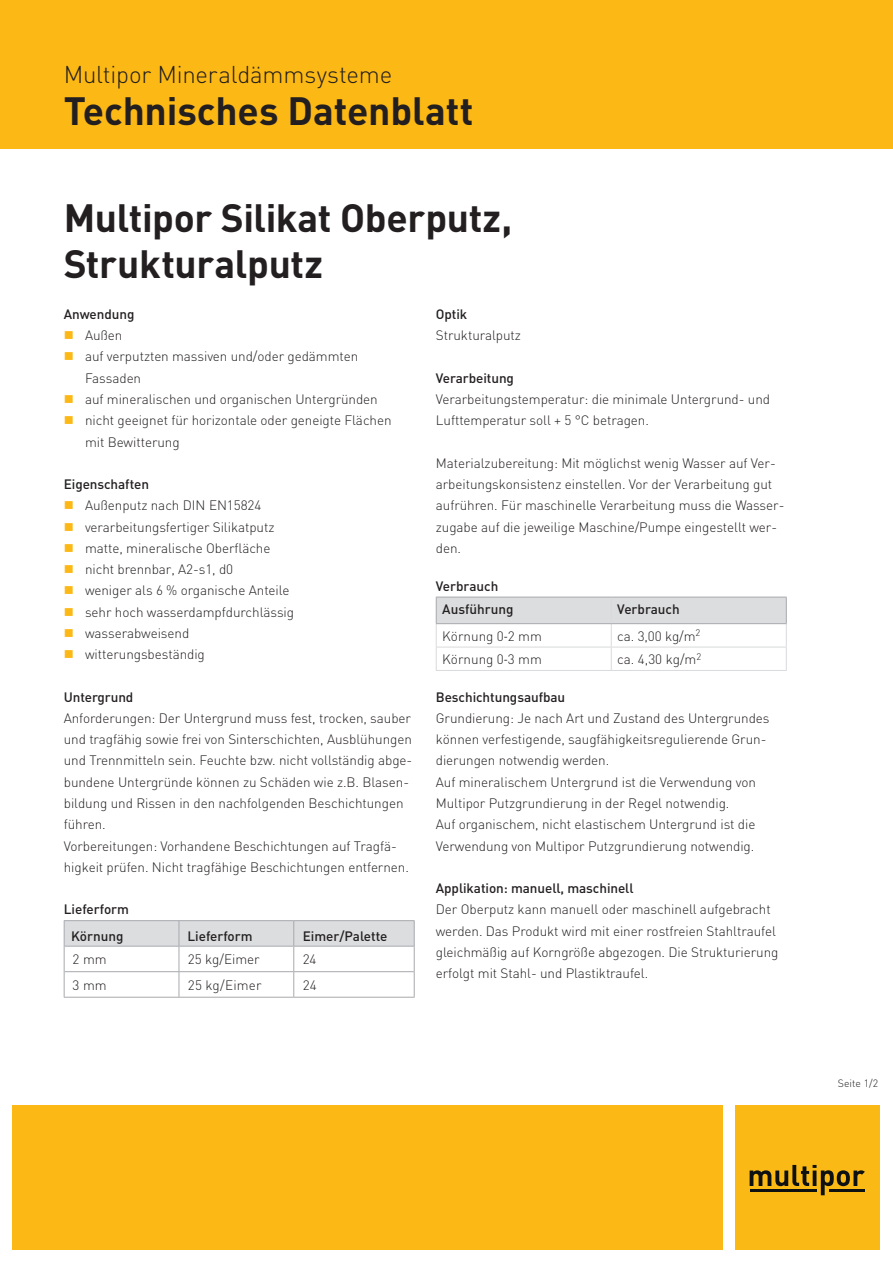
<style>
.page{position:relative;width:893px;height:1263px;background:#fff}
.page>*{position:absolute;margin:0;border:0;box-sizing:border-box;transform-origin:0 0}
.Headline{font:700 39px "DIN";letter-spacing:-.005em;color:#231f20}
.t1{font:300 24px "DIN";letter-spacing:-.01em;color:#231f20}
.Tabellenkopf{font:300 13.5px/21.3px "DIN";letter-spacing:-.005em;color:#231f20}
.Tabellenkopf-2{font:500 13.5px "DIN";letter-spacing:-.005em;color:#231f20}
.Tabelle_Body{font:300 13.5px "DIN";color:#231f20}
.Tabelle_fett{font:500 13.5px "DIN";color:#231f20}
.Tabellenkopf-3{font:300 10.5px "DIN";color:#231f20}
.s1{color:#fcb814}
.s2{font-family:"Frutiger";font-stretch:condensed}
</style>
<div class="page">
<div style="left:13px;top:1106px;width:710px;height:144px;background:#fcb814"></div>
<div style="left:736px;top:1106px;width:143px;height:143px;background:#fbb915"></div>
<svg style="left:750px;top:1165px;width:115px;height:30px"></svg>
<hr style="left:750px;top:1189px;width:66px;height:2px;background:#0d1111">
<hr style="left:829px;top:1189px;width:36px;height:2px;background:#0d1111">
<div style="left:0;top:0;width:893px;height:149px;background:#fcb814"></div>
<hr style="left:64px;top:997px;width:115px;height:1px;background:#a8a9ad">
<hr style="left:179px;top:997px;width:115px;height:1px;background:#a8a9ad">
<hr style="left:294px;top:997px;width:121px;height:1px;background:#a8a9ad">
<hr style="left:64px;top:920px;width:115px;height:1px;background:#a8a9ad">
<hr style="left:179px;top:920px;width:115px;height:1px;background:#a8a9ad">
<hr style="left:294px;top:920px;width:121px;height:1px;background:#a8a9ad">
<svg style="left:64px;top:921px;width:351px;height:76px"></svg>
<hr style="left:436px;top:670px;width:175px;height:1px;background:#d9dadc">
<hr style="left:611px;top:670px;width:176px;height:1px;background:#d9dadc">
<svg style="left:436px;top:597px;width:351px;height:73px"></svg>
<hr style="left:436px;top:623px;width:175px;height:1px;background:#a8a9ad">
<hr style="left:611px;top:623px;width:176px;height:1px;background:#a8a9ad">
<p class="t1" style="left:64px;top:58px;width:330px">Multipor Mineraldämmsysteme</p>
<p class="Headline" style="left:64px;top:84px;width:411px">Technisches Datenblatt</p>
<p class="Headline" style="left:64px;top:191px;width:450px">Multipor Silikat Oberputz,</p>
<p class="Headline" style="left:64px;top:238px;width:261px">Strukturalputz</p>
<p class="Tabellenkopf-2" style="left:436px;top:305px;width:33px">Optik</p>
<p class="Tabellenkopf" style="left:436px;top:324px;width:87px">Strukturalputz</p>
<p class="Tabellenkopf-2" style="left:436px;top:369px;width:80px">Verarbeitung</p>
<p class="Tabellenkopf" style="left:436px;top:388px;width:336px">Verarbeitungstemperatur: die minimale Untergrund- und<br>Lufttemperatur soll + 5 °C betragen.</p>
<p class="Tabellenkopf" style="left:436px;top:452px;width:350px">Materialzubereitung: Mit möglichst wenig Wasser auf Ver&shy;arbeitungskonsistenz einstellen. Vor der Verarbeitung gut aufrühren. Für maschinelle Verarbeitung muss die Wasser&shy;zugabe auf die jeweilige Maschine/Pumpe eingestellt wer&shy;den.</p>
<p class="Tabellenkopf-2" style="left:64px;top:305px;width:72px">Anwendung</p>
<p class="Tabellenkopf" style="left:64px;top:324px;width:60px"><span class="s1">■</span> Außen</p>
<p class="Tabellenkopf" style="left:64px;top:345px;width:296px"><span class="s1">■</span> auf verputzten massiven und/oder gedämmten</p>
<p class="Tabellenkopf" style="left:85px;top:367px;width:58px">Fassaden</p>
<p class="Tabellenkopf" style="left:64px;top:388px;width:316px"><span class="s1">■</span> auf mineralischen und organischen Untergründen</p>
<p class="Tabellenkopf" style="left:64px;top:409px;width:329px"><span class="s1">■</span> nicht geeignet für horizontale oder geneigte Flächen</p>
<p class="Tabellenkopf" style="left:85px;top:430px;width:96px">mit Bewitterung</p>
<p class="Tabellenkopf-2" style="left:64px;top:475px;width:87px">Eigenschaften</p>
<p class="Tabellenkopf" style="left:64px;top:494px;width:199px"><span class="s1">■</span> Außenputz nach DIN EN15824</p>
<p class="Tabellenkopf" style="left:64px;top:515px;width:212px"><span class="s1">■</span> verarbeitungsfertiger Silikatputz</p>
<p class="Tabellenkopf" style="left:64px;top:537px;width:208px"><span class="s1">■</span> matte, mineralische Oberfläche</p>
<p class="Tabellenkopf" style="left:64px;top:558px;width:171px"><span class="s1">■</span> nicht brennbar, A2-s1, d0</p>
<p class="Tabellenkopf" style="left:64px;top:579px;width:227px"><span class="s1">■</span> weniger als 6 % organische Anteile</p>
<p class="Tabellenkopf" style="left:64px;top:601px;width:232px"><span class="s1">■</span> sehr hoch wasserdampfdurchlässig</p>
<p class="Tabellenkopf" style="left:64px;top:622px;width:127px"><span class="s1">■</span> wasserabweisend</p>
<p class="Tabellenkopf" style="left:64px;top:643px;width:143px"><span class="s1">■</span> witterungsbeständig</p>
<p class="Tabellenkopf-2" style="left:64px;top:688px;width:71px">Untergrund</p>
<p class="Tabellenkopf" style="left:64px;top:707px;width:350px">Anforderungen: Der Untergrund muss fest, trocken, sauber und tragfähig sowie frei von Sinterschichten, Ausblühungen und Trennmitteln sein. Feuchte bzw. nicht vollständig abge&shy;bundene Untergründe können zu Schäden wie z.B. Blasen&shy;bildung und Rissen in den nachfolgenden Beschichtungen führen.</p>
<p class="Tabellenkopf" style="left:64px;top:834px;width:347px">Vorbereitungen: Vorhandene Beschichtungen auf Tragfä&shy;higkeit prüfen. Nicht tragfähige Beschichtungen entfernen.</p>
<p class="Tabellenkopf-2" style="left:436px;top:577px;width:64px">Verbrauch</p>
<p class="Tabellenkopf-2" style="left:442px;top:600px;width:73px">Ausführung</p>
<p class="Tabellenkopf-2" style="left:617px;top:600px;width:64px">Verbrauch</p>
<p class="Tabellenkopf" style="left:442px;top:625px;width:101px">Körnung 0<span class="s2">-</span>2 mm</p>
<p class="Tabellenkopf" style="left:617px;top:625px;width:85px">ca. 3,00 kg/m<sup>2</sup></p>
<p class="Tabellenkopf" style="left:442px;top:648px;width:101px">Körnung 0<span class="s2">-</span>3 mm</p>
<p class="Tabellenkopf" style="left:617px;top:648px;width:86px">ca. 4,30 kg/m<sup>2</sup></p>
<p class="Tabellenkopf-2" style="left:436px;top:688px;width:131px">Beschichtungsaufbau</p>
<p class="Tabellenkopf" style="left:436px;top:707px;width:335px">Grundierung: Je nach Art und Zustand des Untergrundes können verfestigende, saugfähigkeitsregulierende Grun&shy;dierungen notwendig werden.</p>
<p class="Tabellenkopf" style="left:436px;top:771px;width:322px">Auf mineralischem Untergrund ist die Verwendung von<br>Multipor Putzgrundierung in der Regel notwendig.</p>
<p class="Tabellenkopf" style="left:436px;top:813px;width:321px">Auf organischem, nicht elastischem Untergrund ist die<br>Verwendung von Multipor Putzgrundierung notwendig.</p>
<p class="Tabellenkopf-2" style="left:436px;top:879px;width:199px">Applikation: manuell, maschinell</p>
<p class="Tabellenkopf" style="left:436px;top:898px;width:344px">Der Oberputz kann manuell oder maschinell aufgebracht werden. Das Produkt wird mit einer rostfreien Stahltraufel gleichmäßig auf Korngröße abgezogen. Die Strukturierung erfolgt mit Stahl- und Plastiktraufel.</p>
<p class="Tabellenkopf-2" style="left:64px;top:900px;width:67px">Lieferform</p>
<p class="Tabelle_fett" style="left:71px;top:927px;width:54px">Körnung</p>
<p class="Tabelle_fett" style="left:187px;top:927px;width:67px">Lieferform</p>
<p class="Tabellenkopf-2" style="left:303px;top:927px;width:86px">Eimer/Palette</p>
<p class="Tabelle_Body" style="left:73px;top:950px;width:36px">2 mm</p>
<p class="Tabelle_Body" style="left:188px;top:950px;width:73px">25 kg/Eimer</p>
<p class="Tabelle_Body" style="left:303px;top:950px;width:15px">24</p>
<p class="Tabelle_Body" style="left:73px;top:976px;width:36px">3 mm</p>
<p class="Tabelle_Body" style="left:188px;top:976px;width:75px">25 kg/Eimer</p>
<p class="Tabelle_Body" style="left:303px;top:976px;width:16px">24</p>
<p class="Tabellenkopf-3" style="left:838px;top:1076px;width:42px">Seite 1/2</p>
</div>
